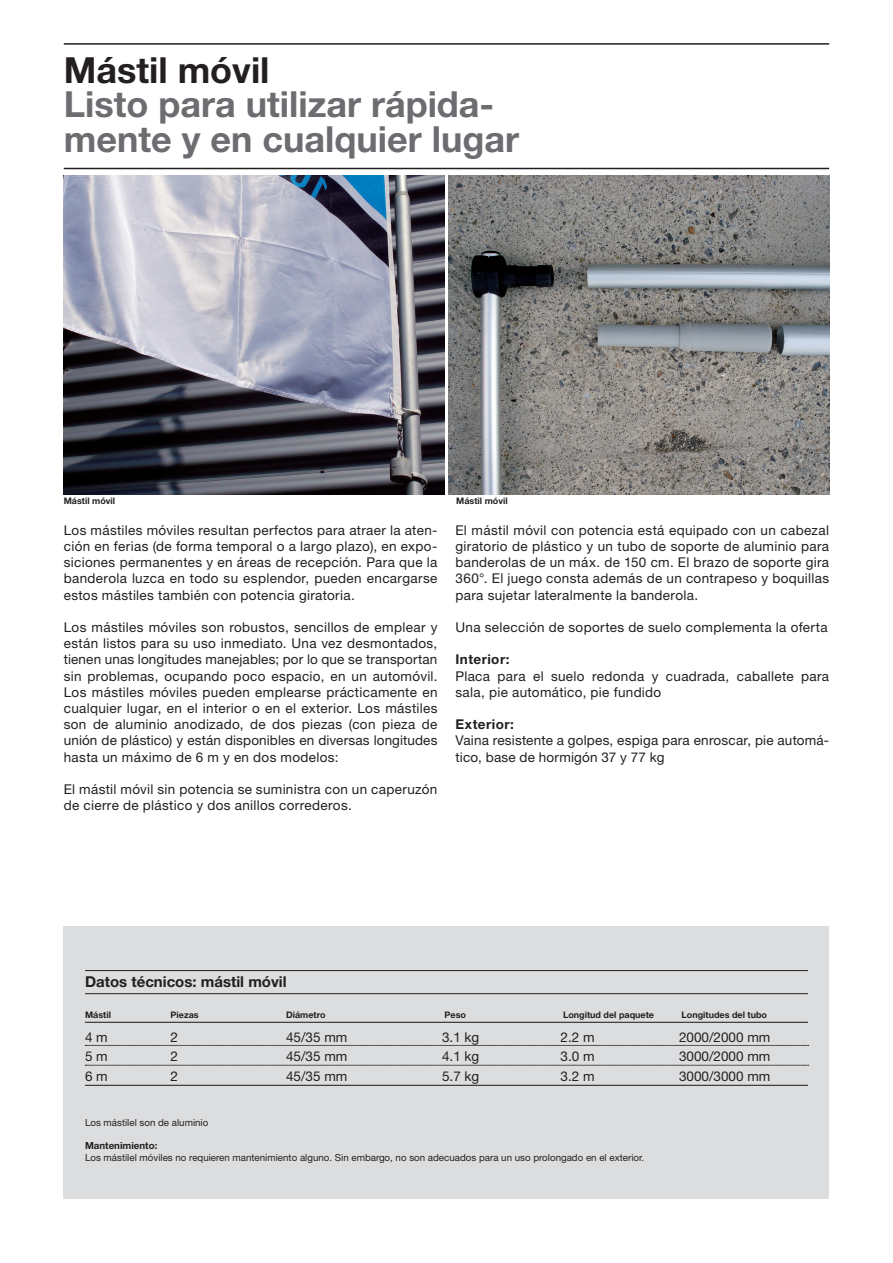
<style>
.page{position:relative;width:893px;height:1263px;background:#fff}
.page>*{position:absolute;margin:0;border:0;box-sizing:border-box;transform-origin:0 0}
.t1{font:700 36px/34.5px "Helvetica Neue LT Std";color:#6c6d70}
.t2{font:700 36px "Helvetica Neue LT Std";color:#231f20}
.t3{font:700 15px "Helvetica Neue LT Std";color:#231f20}
.t4{font:13.5px/16.2px "Helvetica Neue LT Std";letter-spacing:.025em;color:#231f20;text-align:justify}
.t5{font:13.5px "Helvetica Neue LT Std";color:#231f20}
.t6{font:700 13.5px "Helvetica Neue LT Std";letter-spacing:.035em;color:#231f20}
.t7{font:9.75px "Helvetica Neue LT Std";color:#231f20}
.t8{font:700 9.75px "Helvetica Neue LT Std";color:#231f20}
.t9{font:700 9px "Helvetica Neue LT Std";color:#231f20}
</style>
<div class="page">
<img style="left:448px;top:175px;width:381px;height:319px">
<hr style="left:64px;top:168px;width:765px;height:1px;background:#231f20">
<div style="left:64px;top:926px;width:765px;height:273px;background:#dcdddf"></div>
<hr style="left:85px;top:1022px;width:723px;height:1px;background:#231f20">
<svg style="left:85px;top:1045px;width:724px;height:1px"></svg>
<svg style="left:85px;top:1065px;width:724px;height:1px"></svg>
<hr style="left:85px;top:1085px;width:723px;height:1px;background:#231f20">
<hr style="left:85px;top:970px;width:723px;height:1px;background:#231f20">
<hr style="left:85px;top:993px;width:723px;height:1px;background:#231f20">
<hr style="left:64px;top:43px;width:765px;height:2px;background:#231f20">
<img style="left:64px;top:175px;width:381px;height:319px">
<p class="t2" style="left:64px;top:48px;width:207px">Mástil móvil</p>
<p class="t1" style="left:64px;top:87px;width:457px">Listo para utilizar rápida&shy;mente y en cualquier lugar</p>
<p class="t9" style="left:64px;top:495px;width:53px">Mástil móvil</p>
<p class="t9" style="left:456px;top:495px;width:53px">Mástil móvil</p>
<p class="t4" style="left:64px;top:522px;width:375px">Los mástiles móviles resultan perfectos para atraer la aten&shy;ción en ferias (de forma temporal o a largo plazo), en expo&shy;siciones permanentes y en áreas de recepción. Para que la banderola luzca en todo su esplendor, pueden encargarse estos mástiles también con potencia giratoria.</p>
<p class="t4" style="left:64px;top:619px;width:375px">Los mástiles móviles son robustos, sencillos de emplear y están listos para su uso inmediato. Una vez desmontados, tienen unas longitudes manejables; por lo que se transportan sin problemas, ocupando poco espacio, en un automóvil.<br>Los mástiles móviles pueden emplearse prácticamente en cualquier lugar, en el interior o en el exterior. Los mástiles son de aluminio anodizado, de dos piezas (con pieza de unión de plástico) y están disponibles en diversas longitudes hasta un máximo de 6 m y en dos modelos:</p>
<p class="t4" style="left:64px;top:781px;width:375px">El mástil móvil sin potencia se suministra con un caperuzón de cierre de plástico y dos anillos correderos.</p>
<p class="t4" style="left:455px;top:522px;width:375px">El mástil móvil con potencia está equipado con un cabezal giratorio de plástico y un tubo de soporte de aluminio para banderolas de un máx. de 150 cm. El brazo de soporte gira 360°. El juego consta además de un contrapeso y boquillas para sujetar lateralmente la banderola.</p>
<p class="t4" style="left:455px;top:619px;width:374px">Una selección de soportes de suelo complementa la oferta</p>
<p class="t6" style="left:455px;top:651px;width:55px">Interior:</p>
<p class="t4" style="left:455px;top:667px;width:375px">Placa para el suelo redonda y cuadrada, caballete para sala, pie automático, pie fundido</p>
<p class="t6" style="left:455px;top:716px;width:60px">Exterior:</p>
<p class="t4" style="left:455px;top:732px;width:375px">Vaina resistente a golpes, espiga para enroscar, pie automá&shy;tico, base de hormigón 37 y 77 kg</p>
<p class="t3" style="left:85px;top:972px;width:203px">Datos técnicos: mástil móvil</p>
<p class="t9" style="left:85px;top:1009px;width:27px">Mástil</p>
<p class="t9" style="left:171px;top:1009px;width:30px">Piezas</p>
<p class="t9" style="left:286px;top:1009px;width:41px">Diámetro</p>
<p class="t9" style="left:445px;top:1009px;width:23px">Peso</p>
<p class="t9" style="left:563px;top:1009px;width:92px">Longitud del paquete</p>
<p class="t9" style="left:682px;top:1009px;width:87px">Longitudes del tubo</p>
<p class="t4" style="left:85px;top:1028px;width:24px">4 m</p>
<p class="t4" style="left:171px;top:1028px;width:9px">2</p>
<p class="t4" style="left:286px;top:1028px;width:63px">45/35 mm</p>
<p class="t4" style="left:442px;top:1028px;width:39px">3.1 kg</p>
<p class="t4" style="left:561px;top:1028px;width:36px">2.2 m</p>
<p class="t5" style="left:679px;top:1029px;width:93px">2000/2000 mm</p>
<p class="t4" style="left:85px;top:1048px;width:24px">5 m</p>
<p class="t4" style="left:171px;top:1048px;width:9px">2</p>
<p class="t4" style="left:286px;top:1048px;width:63px">45/35 mm</p>
<p class="t4" style="left:442px;top:1048px;width:39px">4.1 kg</p>
<p class="t4" style="left:561px;top:1048px;width:36px">3.0 m</p>
<p class="t5" style="left:679px;top:1048px;width:93px">3000/2000 mm</p>
<p class="t4" style="left:85px;top:1068px;width:24px">6 m</p>
<p class="t4" style="left:171px;top:1068px;width:9px">2</p>
<p class="t4" style="left:286px;top:1068px;width:63px">45/35 mm</p>
<p class="t4" style="left:442px;top:1068px;width:39px">5.7 kg</p>
<p class="t4" style="left:561px;top:1068px;width:36px">3.2 m</p>
<p class="t5" style="left:679px;top:1068px;width:93px">3000/3000 mm</p>
<p class="t7" style="left:85px;top:1116px;width:125px">Los mástilel son de aluminio</p>
<p class="t8" style="left:85px;top:1140px;width:74px">Mantenimiento:</p>
<p class="t7" style="left:85px;top:1152px;width:561px">Los mástilel móviles no requieren mantenimiento alguno. Sin embargo, no son adecuados para un uso prolongado en el exterior.</p>
</div>
